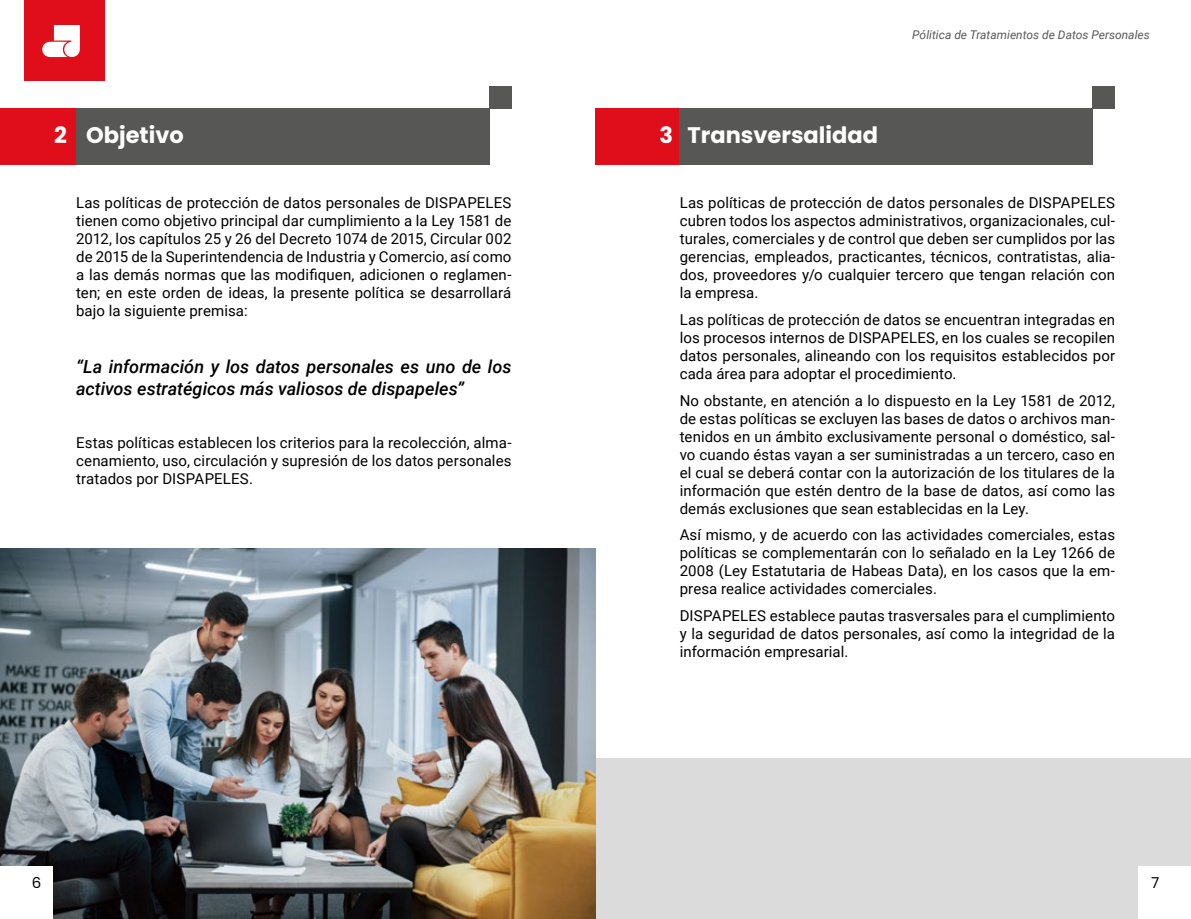
<style>
.page{position:relative;width:1191px;height:919px;background:#fff}
.page>*{position:absolute;margin:0;border:0;box-sizing:border-box;transform-origin:0 0}
.t1{font:700 22.5px "Poppins";color:#fff}
.t2{font:italic 500 18px/21.6px "Roboto";color:#000}
.t3{font:15px/18px "Roboto";letter-spacing:.005em;color:#000;text-align:justify}
.t4{font:15px "Poppins";color:#000}
.t5{font:italic 12px "Roboto";color:#585856}
</style>
<div class="page">
<img style="left:0;top:549px;width:595px;height:369px">
<div style="left:596px;top:758px;width:595px;height:160px;background:#dbdbdb"></div>
<div style="left:24px;top:0;width:80px;height:81px;background:#e00d1a"></div>
<svg style="left:42px;top:25px;width:38px;height:32px"></svg>
<div style="left:0;top:865px;width:53px;height:53px;background:#fff"></div>
<div style="left:1137px;top:865px;width:54px;height:53px;background:#fff"></div>
<div style="left:0;top:108px;width:76px;height:57px;background:#e00d1a"></div>
<div style="left:76px;top:108px;width:413px;height:57px;background:#575756"></div>
<div style="left:489px;top:86px;width:23px;height:22px;background:#575756"></div>
<div style="left:595px;top:108px;width:84px;height:57px;background:#e00d1a"></div>
<div style="left:679px;top:108px;width:413px;height:57px;background:#575756"></div>
<div style="left:1092px;top:86px;width:23px;height:22px;background:#575756"></div>
<h1 class="t1" style="left:54px;top:122px;width:131px">2 Objetivo</h1>
<p class="t3" style="left:76px;top:193px;width:437px">Las políticas de protección de datos personales de DISPAPELES tienen como objetivo principal dar cumplimiento a la Ley 1581 de 2012, los capítulos 25 y 26 del Decreto 1074 de 2015, Circular 002 de 2015 de la Superintendencia de Industria y Comercio, así como a las demás normas que las modifiquen, adicionen o reglamen&shy;ten; en este orden de ideas, la presente política se desarrollará bajo la siguiente premisa:</p>
<p class="t2" style="left:76px;top:355px;width:437px">“La información y los datos personales es uno de los activos estratégicos más valiosos de dispapeles”</p>
<p class="t3" style="left:76px;top:433px;width:437px">Estas políticas establecen los criterios para la recolección, alma&shy;cenamiento, uso, circulación y supresión de los datos personales tratados por DISPAPELES.</p>
<h1 class="t1" style="left:659px;top:122px;width:220px">3 Transversalidad</h1>
<p class="t5" style="left:912px;top:27px;width:239px">Pólitica de Tratamientos de Datos Personales</p>
<p class="t3" style="left:679px;top:193px;width:437px">Las políticas de protección de datos personales de DISPAPELES cubren todos los aspectos administrativos, organizacionales, cul&shy;turales, comerciales y de control que deben ser cumplidos por las gerencias, empleados, practicantes, técnicos, contratistas, alia&shy;dos, proveedores y/o cualquier tercero que tengan relación con la empresa.</p>
<p class="t3" style="left:679px;top:310px;width:437px">Las políticas de protección de datos se encuentran integradas en los procesos internos de DISPAPELES, en los cuales se recopilen datos personales, alineando con los requisitos establecidos por cada área para adoptar el procedimiento.</p>
<p class="t3" style="left:679px;top:390px;width:437px">No obstante, en atención a lo dispuesto en la Ley 1581 de 2012, de estas políticas se excluyen las bases de datos o archivos man&shy;tenidos en un ámbito exclusivamente personal o doméstico, sal&shy;vo cuando éstas vayan a ser suministradas a un tercero, caso en el cual se deberá contar con la autorización de los titulares de la información que estén dentro de la base de datos, así como las demás exclusiones que sean establecidas en la Ley.</p>
<p class="t3" style="left:679px;top:525px;width:437px">Así mismo, y de acuerdo con las actividades comerciales, estas políticas se complementarán con lo señalado en la Ley 1266 de 2008 (Ley Estatutaria de Habeas Data), en los casos que la em&shy;presa realice actividades comerciales.</p>
<p class="t3" style="left:679px;top:605px;width:437px">DISPAPELES establece pautas trasversales para el cumplimiento y la seguridad de datos personales, así como la integridad de la información empresarial.</p>
<p class="t4" style="left:32px;top:873px;width:11px">6</p>
<p class="t4" style="left:1151px;top:873px;width:10px">7</p>
</div>
